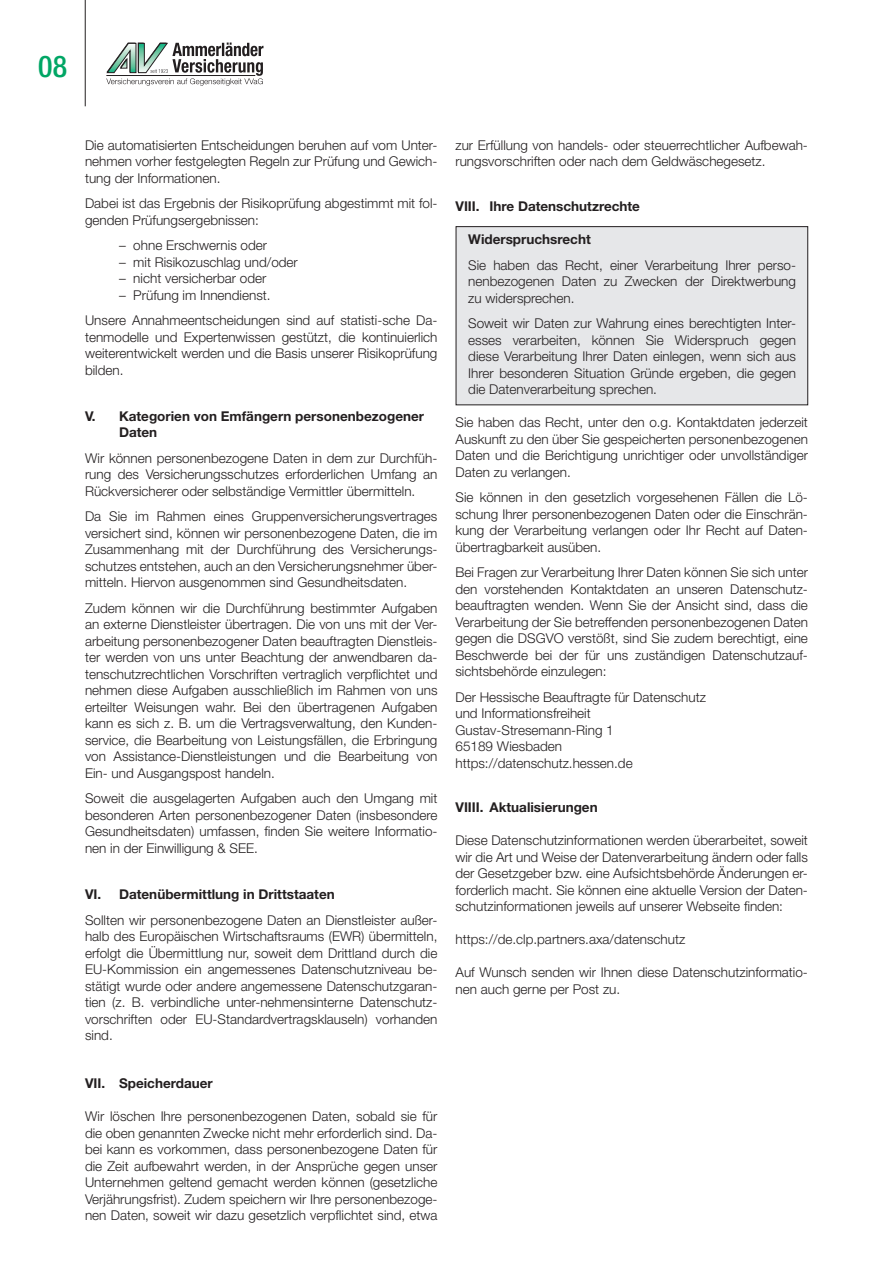
<style>
.page{position:relative;width:893px;height:1263px;background:#fff}
.page>*{position:absolute;margin:0;border:0;box-sizing:border-box;transform-origin:0 0}
.t1{font:500 condensed 30px "Helvetica Neue LT Std";color:#00a665}
.t2{font:300 13.5px/16.5px "Helvetica Neue LT Std";color:#231f20;text-align:justify}
.t3{font:700 13.5px/16.5px "Helvetica Neue LT Std";color:#231f20}
</style>
<div class="page">
<hr style="left:85px;top:0;width:1px;height:106px;background:#231f20">
<svg style="left:106px;top:43px;width:157px;height:43px"></svg>
<hr style="left:106px;top:75px;width:149px;height:1px;background:#231f20">
<div style="left:456px;top:227px;width:352px;height:178px;background:#e6e7e9"></div>
<div style="left:456px;top:226px;width:352px;height:179px;border:1px solid #231f20"></div>
<h1 class="t1" style="left:38px;top:48px;width:30px">08</h1>
<p class="t2" style="left:85px;top:137px;width:354px">Die automatisierten Entscheidungen beruhen auf vom Unter&shy;nehmen vorher festgelegten Regeln zur Prüfung und Gewich&shy;tung der Informationen.</p>
<p class="t2" style="left:85px;top:195px;width:354px">Dabei ist das Ergebnis der Risikoprüfung abgestimmt mit fol&shy;genden Prüfungsergebnissen:</p>
<p class="t2" style="left:119px;top:237px;width:150px">– ohne Erschwernis oder</p>
<p class="t2" style="left:119px;top:254px;width:180px">– mit Risikozuschlag und/oder</p>
<p class="t2" style="left:119px;top:270px;width:149px">– nicht versicherbar oder</p>
<p class="t2" style="left:85px;top:282px;width:354px;line-height:25.5px;text-indent:34px">– Prüfung im Innendienst.<br>Unsere Annahmeentscheidungen sind auf statisti-sche Da-</p>
<p class="t2" style="left:85px;top:329px;width:354px">tenmodelle und Expertenwissen gestützt, die kontinuierlich weiterentwickelt werden und die Basis unserer Risikoprüfung bilden.</p>
<p class="t3" style="left:119px;top:407px;width:307px;text-indent:-34px">V. Kategorien von Emfängern personenbezogener<br>Daten</p>
<p class="t2" style="left:85px;top:449px;width:354px">Wir können personenbezogene Daten in dem zur Durchfüh&shy;rung des Versicherungsschutzes erforderlichen Umfang an Rückversicherer oder selbständige Vermittler übermitteln.</p>
<p class="t2" style="left:85px;top:508px;width:354px">Da Sie im Rahmen eines Gruppenversicherungsvertrages versichert sind, können wir personenbezogene Daten, die im Zusammenhang mit der Durchführung des Versicherungs&shy;schutzes entstehen, auch an den Versicherungsnehmer über&shy;mitteln. Hiervon ausgenommen sind Gesundheitsdaten.</p>
<p class="t2" style="left:85px;top:599px;width:354px">Zudem können wir die Durchführung bestimmter Aufgaben an externe Dienstleister übertragen. Die von uns mit der Ver&shy;arbeitung personenbezogener Daten beauftragten Dienstleis&shy;ter werden von uns unter Beachtung der anwendbaren da&shy;tenschutzrechtlichen Vorschriften vertraglich verpflichtet und nehmen diese Aufgaben ausschließlich im Rahmen von uns erteilter Weisungen wahr. Bei den übertragenen Aufgaben kann es sich z. B. um die Vertragsverwaltung, den Kunden&shy;service, die Bearbeitung von Leistungsfällen, die Erbringung von Assistance-Dienstleistungen und die Bearbeitung von Ein- und Ausgangspost handeln.</p>
<p class="t2" style="left:85px;top:790px;width:354px">Soweit die ausgelagerten Aufgaben auch den Umgang mit besonderen Arten personenbezogener Daten (insbesondere Gesundheitsdaten) umfassen, finden Sie weitere Informatio&shy;nen in der Einwilligung &amp; SEE.</p>
<p class="t3" style="left:85px;top:886px;width:251px">VI. Datenübermittlung in Drittstaaten</p>
<p class="t2" style="left:85px;top:911px;width:354px">Sollten wir personenbezogene Daten an Dienstleister außer&shy;halb des Europäischen Wirtschaftsraums (EWR) übermitteln, erfolgt die Übermittlung nur, soweit dem Drittland durch die EU-Kommission ein angemessenes Datenschutzniveau be&shy;stätigt wurde oder andere angemessene Datenschutzgaran&shy;tien (z. B. verbindliche unter-nehmensinterne Datenschutz&shy;vorschriften oder EU-Standardvertragsklauseln) vorhanden sind.</p>
<p class="t3" style="left:85px;top:1075px;width:129px">VII. Speicherdauer</p>
<p class="t2" style="left:85px;top:1108px;width:354px">Wir löschen Ihre personenbezogenen Daten, sobald sie für die oben genannten Zwecke nicht mehr erforderlich sind. Da&shy;bei kann es vorkommen, dass personenbezogene Daten für die Zeit aufbewahrt werden, in der Ansprüche gegen unser Unternehmen geltend gemacht werden können (gesetzliche Verjährungsfrist). Zudem speichern wir Ihre personenbezoge&shy;nen Daten, soweit wir dazu gesetzlich verpflichtet sind, etwa</p>
<p class="t2" style="left:455px;top:137px;width:354px">zur Erfüllung von handels- oder steuerrechtlicher Aufbewah&shy;rungsvorschriften oder nach dem Geldwäschegesetz.</p>
<p class="t3" style="left:455px;top:198px;width:186px">VIII. Ihre Datenschutzrechte</p>
<p class="t3" style="left:468px;top:231px;width:124px">Widerspruchsrecht</p>
<p class="t2" style="left:468px;top:256px;width:329px">Sie haben das Recht, einer Verarbeitung Ihrer perso&shy;nenbezogenen Daten zu Zwecken der Direktwerbung zu widersprechen.</p>
<p class="t2" style="left:468px;top:315px;width:329px">Soweit wir Daten zur Wahrung eines berechtigten Inter&shy;esses verarbeiten, können Sie Widerspruch gegen diese Verarbeitung Ihrer Daten einlegen, wenn sich aus Ihrer besonderen Situation Gründe ergeben, die gegen die Datenverarbeitung sprechen.</p>
<p class="t2" style="left:455px;top:414px;width:354px">Sie haben das Recht, unter den o.g. Kontaktdaten jederzeit Auskunft zu den über Sie gespeicherten personenbezogenen Daten und die Berichtigung unrichtiger oder unvollständiger Daten zu verlangen.</p>
<p class="t2" style="left:455px;top:489px;width:354px">Sie können in den gesetzlich vorgesehenen Fällen die Lö&shy;schung Ihrer personenbezogenen Daten oder die Einschrän&shy;kung der Verarbeitung verlangen oder Ihr Recht auf Daten&shy;übertragbarkeit ausüben.</p>
<p class="t2" style="left:455px;top:564px;width:354px">Bei Fragen zur Verarbeitung Ihrer Daten können Sie sich unter den vorstehenden Kontaktdaten an unseren Datenschutz&shy;beauftragten wenden. Wenn Sie der Ansicht sind, dass die Verarbeitung der Sie betreffenden personenbezogenen Daten gegen die DSGVO verstößt, sind Sie zudem berechtigt, eine Beschwerde bei der für uns zuständigen Datenschutzauf&shy;sichtsbehörde einzulegen:</p>
<p class="t2" style="left:455px;top:688px;width:252px;text-align:left">Der Hessische Beauftragte für Datenschutz und Informationsfreiheit<br>Gustav-Stresemann-Ring 1<br>65189 Wiesbaden https://datenschutz.hessen.de</p>
<p class="t3" style="left:455px;top:799px;width:144px">VIIII. Aktualisierungen</p>
<p class="t2" style="left:455px;top:832px;width:354px">Diese Datenschutzinformationen werden überarbeitet, soweit wir die Art und Weise der Datenverarbeitung ändern oder falls der Gesetzgeber bzw. eine Aufsichtsbehörde Änderungen er&shy;forderlich macht. Sie können eine aktuelle Version der Daten&shy;schutzinformationen jeweils auf unserer Webseite finden:</p>
<p class="t2" style="left:455px;top:931px;width:231px">https://de.clp.partners.axa/datenschutz</p>
<p class="t2" style="left:455px;top:964px;width:354px">Auf Wunsch senden wir Ihnen diese Datenschutzinformatio&shy;nen auch gerne per Post zu.</p>
</div>
